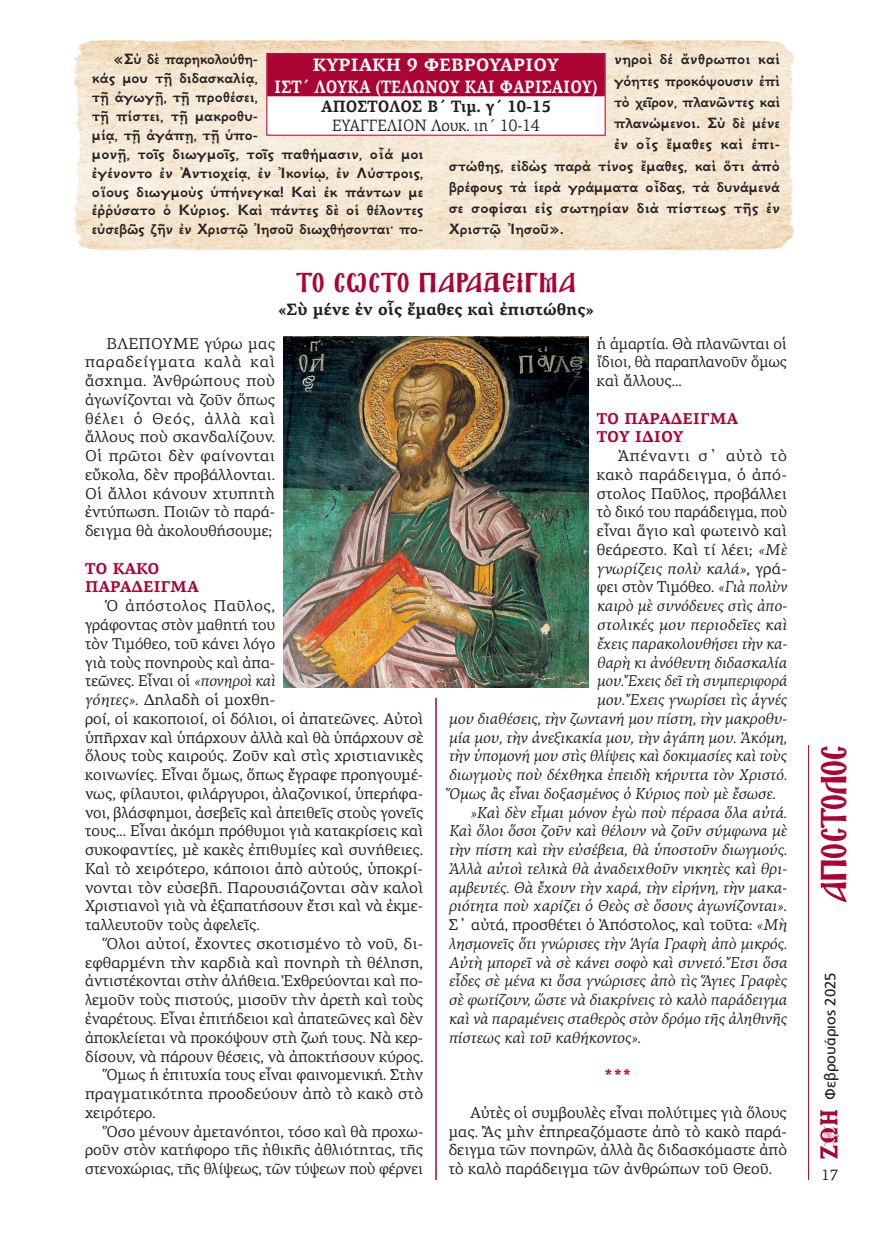
<style>
.page{position:relative;width:872px;height:1234px;background:#fff}
.page>*{position:absolute;margin:0;border:0;box-sizing:border-box;transform-origin:0 0}
.t1{font:31.5px "Mg Agion Oros UC Normal";letter-spacing:.025em;color:#ab0333;scale:.96 1}
.t2{font:24px "Mg Agion Oros UC Normal";letter-spacing:.06em;color:#ab0333}
.t3{font:700 18px/21.3px "PF Agora Serif Pro";color:#fff;text-align:center}
.t4{font:700 16.5px/18.9px "GFS Neohellenic";color:#231f20}
.t5{font:700 16.5px "PF Agora Serif Pro";color:#231f20}
.t6{font:16.5px "PF Agora Serif Pro";color:#231f20;scale:.93 1}
.t7{font:700 16.5px "PF Agora Serif Pro";color:#231f20;scale:.93 1}
.t8{font:15.75px/18.8px "PF Agora Serif Pro";color:#231f20;text-align:justify}
.t9{font:italic 15.75px "PF Agora Serif Pro";color:#231f20}
.t10{font:700 15.75px/18.8px "PF Agora Serif Pro";color:#ab0333}
.t11{font:15.75px "PF Agora Serif Pro";letter-spacing:.02em;color:#231f20}
.t12{font:15.75px "PF Agora Serif Pro";letter-spacing:.045em;color:#231f20}
.t13{font:15px "PF Catalog Poly";color:#231f20}
.t14{font:15px "PF Agora Serif Pro";color:#231f20}
.s1{font-style:italic}
.s2{font-style:normal}
</style>
<div class="page">
<img style="left:820px;top:1110px;width:19px;height:48px">
<hr style="left:808px;top:745px;width:1px;height:434px;background:#ab0333">
<hr style="left:435px;top:697px;width:2px;height:482px;background:#ab0333">
<img style="left:74px;top:40px;width:720px;height:210px">
<svg style="left:268px;top:55px;width:335px;height:78px"></svg>
<div style="left:266px;top:53px;width:339px;height:82px;border:1px solid #ab0333"></div>
<img style="left:284px;top:336px;width:304px;height:351px">
<p class="t4" style="left:92px;top:49px;width:333px;text-indent:21px">«Σὺ δὲ παρηκολούθη-<br>κάς μου τῇ διδασκαλίᾳ,<br>τῇ ἀγωγῇ, τῇ προθέσει,<br>τῇ πίστει, τῇ μακροθυ-<br>μίᾳ, τῇ ἀγάπῃ, τῇ ὑπο-<br>μονῇ, τοῖς διωγμοῖς, τοῖς παθήμασιν, οἷά μοι ἐγένοντο ἐν Ἀντιοχείᾳ, ἐν Ἰκονίῳ, ἐν Λύστροις, οἵους διωγμοὺς ὑπήνεγκα! Καὶ ἐκ πάντων με ἐῤῥύσατο ὁ Κύριος. Καὶ πάντες δὲ οἱ θέλοντες εὐσεβῶς ζῆν ἐν Χριστῷ Ἰησοῦ διωχθήσονται· πο-</p>
<p class="t4" style="left:614px;top:49px;width:167px">νηροὶ δέ ἄνθρωποι καὶ</p>
<p class="t3" style="left:274px;top:55px;width:325px">ΚΥΡΙΑΚΗ 9 ΦΕΒΡΟΥΑΡΙΟΥ<br>ΙΣΤ΄ ΛΟΥΚΑ (ΤΕΛΩΝΟΥ ΚΑΙ ΦΑΡΙΣΑΙΟΥ)</p>
<p class="t7" style="left:321px;top:96px;width:248px">ΑΠΟΣΤΟΛΟΣ Β΄ Τιμ. γ΄ 10-15</p>
<p class="t6" style="left:332px;top:116px;width:225px">ΕΥΑΓΓΕΛΙΟΝ Λουκ. ιη΄ 10-14</p>
<p class="t4" style="left:614px;top:70px;width:167px">γόητες προκόψουσιν ἐπὶ</p>
<p class="t4" style="left:614px;top:91px;width:168px">τὸ χεῖρον, πλανῶντες καὶ</p>
<p class="t4" style="left:614px;top:112px;width:167px">πλανώμενοι. Σὺ δὲ μένε</p>
<p class="t4" style="left:614px;top:134px;width:167px">ἐν οἷς ἔμαθες καὶ ἐπι-</p>
<p class="t4" style="left:449px;top:155px;width:333px">στώθης, εἰδὼς παρὰ τίνος ἔμαθες, καὶ ὅτι ἀπὸ</p>
<p class="t4" style="left:449px;top:176px;width:333px">βρέφους τὰ ἱερὰ γράμματα οἶδας, τὰ δυνάμενά</p>
<p class="t4" style="left:449px;top:197px;width:333px">σε σοφίσαι εἰς σωτηρίαν διὰ πίστεως τῆς ἐν</p>
<p class="t4" style="left:449px;top:218px;width:117px">Χριστῷ Ἰησοῦ».</p>
<h2 class="t2" style="left:296px;top:272px;width:281px">ΤΟ ΣΩΣΤΟ ΠΑΡΑΔΕΙΓΜΑ</h2>
<p class="t5" style="left:278px;top:299px;width:317px">«Σὺ μένε ἐν οἷς ἔμαθες καὶ ἐπιστώθης»</p>
<p class="t8" style="left:85px;top:334px;width:192px;text-indent:21px">ΒΛΕΠΟΥΜΕ γύρω μας παραδείγματα καλὰ καὶ ἄσχημα. Ἀνθρώπους ποὺ ἀγωνίζονται νὰ ζοῦν ὅπως θέλει ὁ Θεός, ἀλλὰ καὶ ἄλλους ποὺ σκανδαλίζουν.<br>Οἱ πρῶτοι δὲν φαίνονται εὔκολα, δὲν προβάλλονται.<br>Οἱ ἄλλοι κάνουν χτυπητὴ ἐντύπωση. Ποιῶν τὸ παρά&shy;δειγμα θὰ ἀκολουθήσουμε;</p>
<p class="t10" style="left:85px;top:559px;width:115px">ΤΟ ΚΑΚΟ<br>ΠΑΡΑΔΕΙΓΜΑ</p>
<p class="t8" style="left:85px;top:596px;width:340px;text-align:left;text-indent:21px">Ὁ ἀπόστολος Παῦλος,<br>γράφοντας στὸν μαθητή του<br>τὸν Τιμόθεο, τοῦ κάνει λόγο<br>γιὰ τοὺς πονηροὺς καὶ ἀπα-<br>τεῶνες. Εἶναι οἱ <span class="s1">«πονηροὶ καὶ<br>γόητες»</span>. Δηλαδὴ οἱ μοχθη-<br>ροί, οἱ κακοποιοί, οἱ δόλιοι, οἱ ἀπατεῶνες. Αὐτοὶ ὑπῆρχαν καὶ ὑπάρχουν ἀλλὰ καὶ θὰ ὑπάρχουν σὲ ὅλους τοὺς καιρούς. Ζοῦν καὶ στὶς χριστιανικὲς κοινωνίες. Εἶναι ὅμως, ὅπως ἔγραφε προηγουμέ&shy;νως, φίλαυτοι, φιλάργυροι, ἀλαζονικοί, ὑπερήφα&shy;νοι, βλάσφημοι, ἀσεβεῖς καὶ ἀπειθεῖς στοὺς γονεῖς τους... Εἶναι ἀκόμη πρόθυμοι γιὰ κατακρίσεις καὶ συκοφαντίες, μὲ κακὲς ἐπιθυμίες καὶ συνήθειες.<br>Καὶ τὸ χειρότερο, κάποιοι ἀπὸ αὐτούς, ὑποκρί&shy;νονται τὸν εὐσεβῆ. Παρουσιάζονται σὰν καλοὶ Χριστιανοὶ γιὰ νὰ ἐξαπατήσουν ἔτσι καὶ νὰ ἐκμε&shy;ταλλευτοῦν τοὺς ἀφελεῖς.</p>
<p class="t8" style="left:106px;top:934px;width:318px">Ὅλοι αὐτοί, ἔχοντες σκοτισμένο τὸ νοῦ, δι-</p>
<p class="t8" style="left:85px;top:952px;width:340px">εφθαρμένη τὴν καρδιὰ καὶ πονηρὴ τὴ θέληση,</p>
<p class="t8" style="left:85px;top:971px;width:340px">ἀντιστέκονται στὴν ἀλήθεια. Ἐχθρεύονται καὶ πο-</p>
<p class="t8" style="left:85px;top:990px;width:340px">λεμοῦν τοὺς πιστούς, μισοῦν τὴν ἀρετὴ καὶ τοὺς</p>
<p class="t8" style="left:85px;top:1009px;width:339px">ἐναρέτους. Εἶναι ἐπιτήδειοι καὶ ἀπατεῶνες καὶ δὲν</p>
<p class="t8" style="left:85px;top:1027px;width:340px">ἀποκλείεται νὰ προκόψουν στὴ ζωή τους. Νὰ κερ-</p>
<p class="t8" style="left:85px;top:1046px;width:340px">δίσουν, νὰ πάρουν θέσεις, νὰ ἀποκτήσουν κύρος.</p>
<p class="t8" style="left:106px;top:1065px;width:318px">Ὅμως ἡ ἐπιτυχία τους εἶναι φαινομενική. Στὴν</p>
<p class="t8" style="left:85px;top:1084px;width:340px">πραγματικότητα προοδεύουν ἀπὸ τὸ κακὸ στὸ</p>
<p class="t8" style="left:85px;top:1102px;width:72px">χειρότερο.</p>
<p class="t8" style="left:106px;top:1121px;width:318px">Ὅσο μένουν ἀμετανόητοι, τόσο καὶ θὰ προχω-</p>
<p class="t8" style="left:85px;top:1140px;width:340px">ροῦν στὸν κατήφορο τῆς ἠθικῆς ἀθλιότητας, τῆς</p>
<p class="t8" style="left:85px;top:1159px;width:339px">στενοχώριας, τῆς θλίψεως, τῶν τύψεων ποὺ φέρνει</p>
<p class="t8" style="left:597px;top:334px;width:192px">ἡ ἁμαρτία. Θὰ πλανῶνται οἱ ἴδιοι, θὰ παραπλανοῦν ὅμως καὶ ἄλλους...</p>
<p class="t10" style="left:597px;top:409px;width:143px">ΤΟ ΠΑΡΑΔΕΙΓΜΑ<br>ΤΟΥ ΙΔΙΟΥ</p>
<p class="t12" style="left:618px;top:446px;width:170px">Ἀπέναντι σ᾽ αὐτὸ τὸ</p>
<p class="t11" style="left:597px;top:465px;width:192px">κακὸ παράδειγμα, ὁ ἀπό-</p>
<p class="t8" style="left:597px;top:484px;width:191px">στολος Παῦλος, προβάλλει</p>
<p class="t8" style="left:597px;top:502px;width:192px">τὸ δικό του παράδειγμα, ποὺ</p>
<p class="t8" style="left:597px;top:521px;width:191px">εἶναι ἅγιο καὶ φωτεινὸ καὶ</p>
<p class="t8" style="left:597px;top:540px;width:192px">θεάρεστο. Καὶ τί λέει; <span class="s1">«Μὲ</span></p>
<p class="t9" style="left:597px;top:558px;width:192px">γνωρίζεις πολὺ καλά»<span class="s2">, γρά-</span></p>
<p class="t8" style="left:597px;top:577px;width:192px">φει στὸν Τιμόθεο. <span class="s1">«Γιὰ πολὺν</span></p>
<p class="t9" style="left:597px;top:596px;width:192px">καιρὸ μὲ συνόδευες στὶς ἀπο-</p>
<p class="t9" style="left:597px;top:615px;width:192px">στολικές μου περιοδεῖες καὶ</p>
<p class="t9" style="left:597px;top:633px;width:192px">ἔχεις παρακολουθήσει τὴν κα-</p>
<p class="t9" style="left:597px;top:652px;width:191px">θαρὴ κι ἀνόθευτη διδασκαλία</p>
<p class="t9" style="left:597px;top:671px;width:192px">μου. Ἔχεις δεῖ τὴ συμπεριφορά</p>
<p class="t9" style="left:597px;top:690px;width:192px">μου. Ἔχεις γνωρίσει τὶς ἁγνές</p>
<p class="t9" style="left:449px;top:708px;width:340px">μου διαθέσεις, τὴν ζωντανή μου πίστη, τὴν μακροθυ-</p>
<p class="t9" style="left:449px;top:727px;width:340px">μία μου, τὴν ἀνεξικακία μου, τὴν ἀγάπη μου. Ἀκόμη,</p>
<p class="t9" style="left:449px;top:746px;width:339px">τὴν ὑπομονή μου στὶς θλίψεις καὶ δοκιμασίες καὶ τοὺς</p>
<p class="t9" style="left:449px;top:765px;width:340px">διωγμοὺς ποὺ δέχθηκα ἐπειδὴ κήρυττα τὸν Χριστό.</p>
<p class="t9" style="left:449px;top:783px;width:328px">Ὅμως ἂς εἶναι δοξασμένος ὁ Κύριος ποὺ μὲ ἔσωσε.</p>
<p class="t9" style="left:470px;top:802px;width:318px">»Καὶ δὲν εἶμαι μόνον ἐγὼ ποὺ πέρασα ὅλα αὐτά.</p>
<p class="t9" style="left:449px;top:821px;width:339px">Καὶ ὅλοι ὅσοι ζοῦν καὶ θέλουν νὰ ζοῦν σύμφωνα μὲ</p>
<p class="t9" style="left:449px;top:840px;width:340px">τὴν πίστη καὶ τὴν εὐσέβεια, θὰ ὑποστοῦν διωγμούς.</p>
<p class="t9" style="left:449px;top:858px;width:340px">Ἀλλὰ αὐτοὶ τελικὰ θὰ ἀναδειχθοῦν νικητὲς καὶ θρι-</p>
<p class="t9" style="left:449px;top:877px;width:340px">αμβευτές. Θὰ ἔχουν τὴν χαρά, τὴν εἰρήνη, τὴν μακα-</p>
<p class="t9" style="left:449px;top:896px;width:340px">ριότητα ποὺ χαρίζει ὁ Θεὸς σὲ ὅσους ἀγωνίζονται»<span class="s2">.</span></p>
<p class="t8" style="left:449px;top:915px;width:340px">Σ᾽ αὐτά, προσθέτει ὁ Ἀπόστολος, καὶ τοῦτα: <span class="s1">«Μὴ</span></p>
<p class="t9" style="left:449px;top:933px;width:339px">λησμονεῖς ὅτι γνώρισες τὴν Ἁγία Γραφὴ ἀπὸ μικρός.</p>
<p class="t9" style="left:449px;top:952px;width:340px">Αὐτὴ μπορεῖ νὰ σὲ κάνει σοφὸ καὶ συνετό. Ἔτσι ὅσα</p>
<p class="t9" style="left:449px;top:971px;width:340px">εἷδες σὲ μένα κι ὅσα γνώρισες ἀπὸ τὶς Ἅγιες Γραφὲς</p>
<p class="t9" style="left:449px;top:990px;width:340px">σὲ φωτίζουν, ὥστε νὰ διακρίνεις τὸ καλὸ παράδειγμα</p>
<p class="t9" style="left:449px;top:1008px;width:339px">καὶ νὰ παραμένεις σταθερὸς στὸν δρόμο τῆς ἀληθινῆς</p>
<p class="t9" style="left:449px;top:1027px;width:193px">πίστεως καὶ τοῦ καθήκοντος».</p>
<p class="t10" style="left:605px;top:1065px;width:27px">***</p>
<p class="t8" style="left:449px;top:1102px;width:340px;text-indent:21px">Αὐτὲς οἱ συμβουλὲς εἶναι πολύτιμες γιὰ ὅλους μας. Ἂς μὴν ἐπηρεαζόμαστε ἀπὸ τὸ κακὸ παρά&shy;δειγμα τῶν πονηρῶν, ἀλλὰ ἂς διδασκόμαστε ἀπὸ τὸ καλὸ παράδειγμα τῶν ἀνθρώπων τοῦ Θεοῦ.</p>
<h1 class="t1" style="left:820px;top:901px;width:164px;rotate:-90deg">ΑΠΟΣΤΟΛΟΣ</h1>
<p class="t13" style="left:821px;top:1099px;width:129px;rotate:-90deg">Φεβρουάριος 2025</p>
<p class="t14" style="left:821px;top:1165px;width:18px">17</p>
</div>
